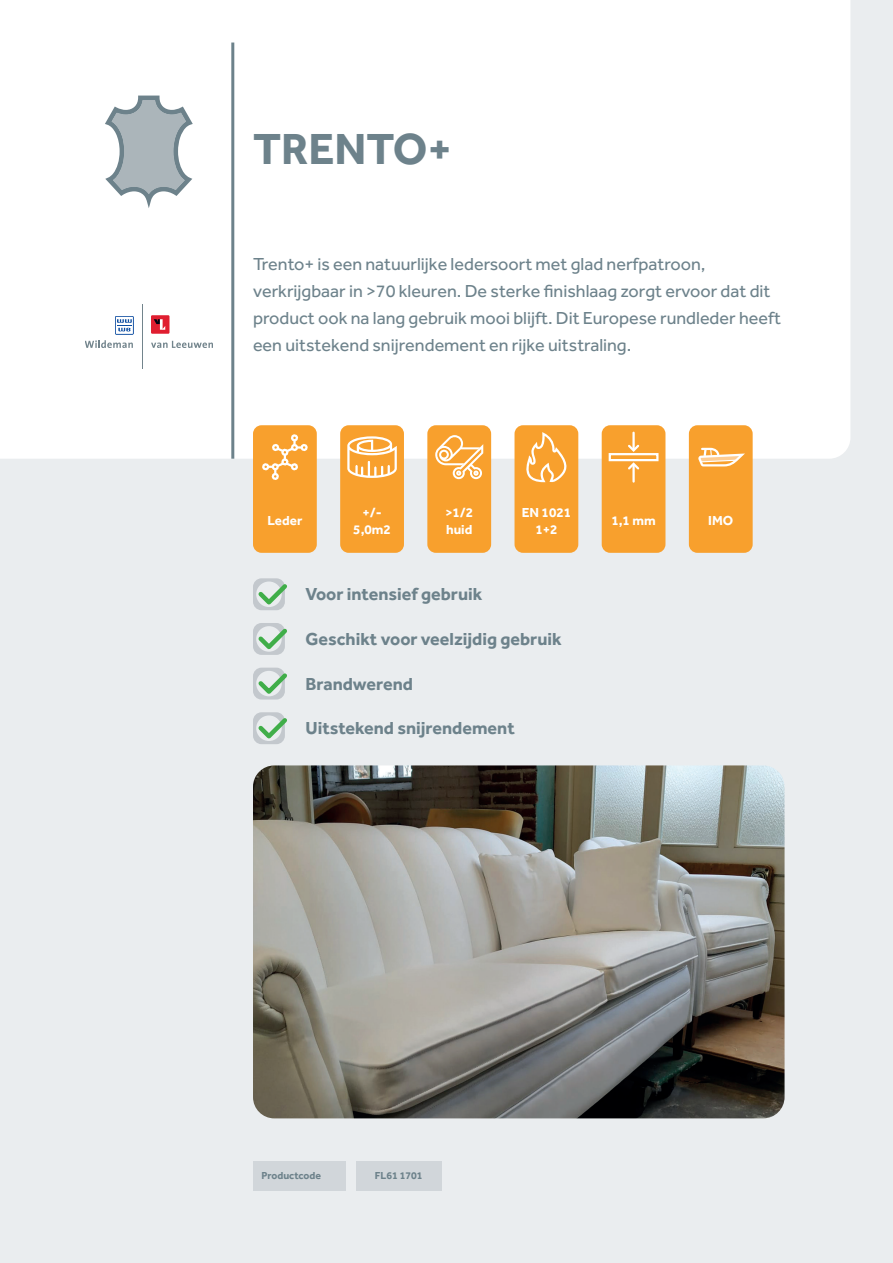
<style>
.page{position:relative;width:893px;height:1263px;background:#eaedef}
.page>*{position:absolute;margin:0;border:0;box-sizing:border-box;transform-origin:0 0}
.t1{font:700 45px "Effra";color:#6d828b}
.t2{font:18px/27px "Effra";color:#6d828b}
.t3{font:700 18px "Effra";color:#6d828b}
.t4{font:700 13.5px/16.2px "Effra";color:#fff;text-align:center}
.t5{font:700 10.5px "Effra";color:#6d828b}
</style>
<div class="page">
<div style="left:0;top:0;width:850px;height:459px;background:#fff"></div>
<div style="left:253px;top:425px;width:64px;height:128px;background:#f8a02d;border-radius:9px"></div>
<svg style="left:262px;top:434px;width:46px;height:46px"></svg>
<div style="left:427px;top:425px;width:64px;height:128px;background:#f8a02d;border-radius:9px"></div>
<svg style="left:435px;top:435px;width:48px;height:44px"></svg>
<hr style="left:231px;top:43px;width:3px;height:416px;background:#6d828b">
<div style="left:340px;top:425px;width:64px;height:128px;background:#f8a02d;border-radius:9px"></div>
<svg style="left:347px;top:436px;width:50px;height:42px"></svg>
<div style="left:514px;top:425px;width:64px;height:128px;background:#f8a02d;border-radius:9px"></div>
<svg style="left:526px;top:432px;width:41px;height:50px"></svg>
<div style="left:689px;top:425px;width:64px;height:128px;background:#f8a02d;border-radius:9px"></div>
<svg style="left:698px;top:447px;width:47px;height:20px"></svg>
<img style="left:253px;top:765px;width:531px;height:353px">
<div style="left:253px;top:578px;width:32px;height:32px;background:#c3c8cd;border-radius:9px"></div>
<svg style="left:254px;top:580px;width:33px;height:29px"></svg>
<div style="left:253px;top:623px;width:32px;height:32px;background:#c3c8cd;border-radius:9px"></div>
<svg style="left:254px;top:625px;width:33px;height:28px"></svg>
<div style="left:253px;top:668px;width:32px;height:31px;background:#c3c8cd;border-radius:9px"></div>
<svg style="left:254px;top:669px;width:33px;height:29px"></svg>
<div style="left:253px;top:712px;width:32px;height:32px;background:#c3c8cd;border-radius:9px"></div>
<svg style="left:254px;top:714px;width:33px;height:29px"></svg>
<div style="left:151px;top:315px;width:18px;height:19px;background:#e01e30"></div>
<svg style="left:154px;top:319px;width:11px;height:11px"></svg>
<svg style="left:151px;top:341px;width:62px;height:7px"></svg>
<hr style="left:142px;top:305px;width:1px;height:64px;background:#72848c">
<div style="left:115px;top:316px;width:19px;height:19px;background:#3369af"></div>
<svg style="left:116px;top:317px;width:17px;height:17px"></svg>
<svg style="left:117px;top:319px;width:15px;height:12px"></svg>
<svg style="left:85px;top:340px;width:48px;height:8px"></svg>
<div style="left:602px;top:425px;width:63px;height:128px;background:#f8a02d;border-radius:9px"></div>
<hr style="left:632px;top:433px;width:3px;height:17px;background:#fff">
<svg style="left:628px;top:443px;width:12px;height:9px"></svg>
<hr style="left:632px;top:465px;width:3px;height:17px;background:#fff">
<svg style="left:626px;top:461px;width:15px;height:11px"></svg>
<div style="left:609px;top:453px;width:49px;height:8px;border:2px solid #fff"></div>
<svg style="left:105px;top:96px;width:88px;height:112px"></svg>
<div style="left:253px;top:1161px;width:92px;height:30px;background:#d1d6da"></div>
<div style="left:356px;top:1161px;width:85px;height:30px;background:#d1d6da"></div>
<h1 class="t1" style="left:253px;top:121px;width:201px">TRENTO+</h1>
<p class="t2" style="left:253px;top:250px;width:529px">Trento+ is een natuurlijke ledersoort met glad nerfpatroon, verkrijgbaar in &gt;70 kleuren. De sterke finishlaag zorgt ervoor dat dit product ook na lang gebruik mooi blijft. Dit Europese rundleder heeft een uitstekend snijrendement en rijke uitstraling.</p>
<p class="t4" style="left:267px;top:512px;width:36px">Leder</p>
<p class="t4" style="left:353px;top:504px;width:39px">+/-<br>5,0m2</p>
<p class="t4" style="left:522px;top:504px;width:51px">EN 1021<br>1+2</p>
<p class="t4" style="left:611px;top:512px;width:46px">1,1 mm</p>
<p class="t4" style="left:708px;top:512px;width:27px">IMO</p>
<p class="t4" style="left:445px;top:504px;width:30px;text-align:left">&gt;1/2 huid</p>
<p class="t3" style="left:305px;top:583px;width:178px">Voor intensief gebruik</p>
<p class="t3" style="left:305px;top:628px;width:258px">Geschikt voor veelzijdig gebruik</p>
<p class="t3" style="left:305px;top:673px;width:109px">Brandwerend</p>
<p class="t3" style="left:305px;top:717px;width:211px">Uitstekend snijrendement</p>
<p class="t5" style="left:261px;top:1169px;width:61px">Productcode</p>
<p class="t5" style="left:375px;top:1169px;width:49px">FL61 1701</p>
</div>
